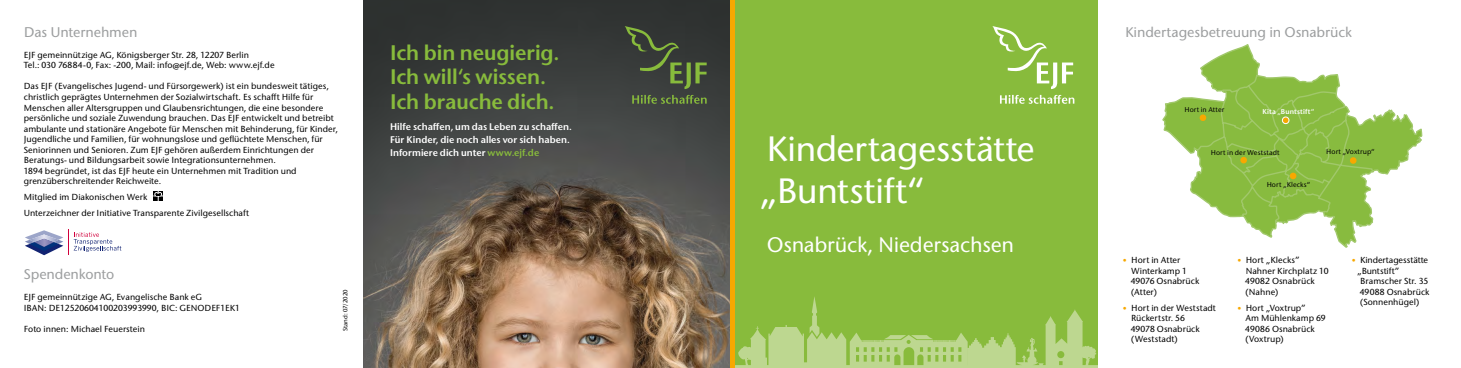
<style>
.page{position:relative;width:1461px;height:368px;background:#fff}
.page>*{position:absolute;margin:0;border:0;box-sizing:border-box;transform-origin:0 0}
.t1{font:500 35px/42px "Stone Sans ITC";letter-spacing:-.015em;color:#fff}
.t2{font:600 21px/24.5px "Stone Sans ITC";letter-spacing:-.005em;color:#88bb3c}
.t3{font:500 21px "Stone Sans ITC";letter-spacing:-.015em;color:#fff}
.t4{font:500 14px "Stone Sans ITC";letter-spacing:-.01em;color:#9c9e9f}
.t5{font:600 9.62px/13.1px "Stone Sans ITC";letter-spacing:.005em;color:#fff}
.t6{font:500 8.75px/10.5px "Stone Sans ITC";color:#000}
.t7{font:500 7px "Stone Sans ITC";letter-spacing:.01em;color:#000}
.t8{font:600 7px "Stone Sans ITC";letter-spacing:.02em;color:#fff}
.t9{font:500 6.12px "Stone Sans ITC";color:#000}
.s1{color:#88bb3c}
.s2{font-size:7.88px;color:#f7a800}
</style>
<div class="page">
<div style="left:730px;top:0;width:368px;height:367px;background:#88bb3c"></div>
<svg style="left:735px;top:297px;width:363px;height:70px"></svg>
<img style="left:363px;top:0;width:367px;height:367px">
<div style="left:730px;top:0;width:5px;height:367px;background:#f7a800"></div>
<svg style="left:153px;top:191px;width:10px;height:9px"></svg>
<svg style="left:25px;top:230px;width:38px;height:25px"></svg>
<img style="left:30px;top:234px;width:29px;height:8px">
<img style="left:34px;top:238px;width:20px;height:8px">
<svg style="left:73px;top:232px;width:48px;height:20px"></svg>
<svg style="left:1000px;top:95px;width:74px;height:9px"></svg>
<svg style="left:632px;top:95px;width:75px;height:9px"></svg>
<svg style="left:992px;top:26px;width:81px;height:63px"></svg>
<svg style="left:625px;top:26px;width:82px;height:63px"></svg>
<svg style="left:1162px;top:44px;width:261px;height:204px"></svg>
<svg style="left:1199px;top:114px;width:7px;height:7px"></svg>
<svg style="left:1282px;top:116px;width:8px;height:8px"></svg>
<svg style="left:1240px;top:156px;width:7px;height:7px"></svg>
<svg style="left:1350px;top:156px;width:7px;height:8px"></svg>
<svg style="left:1289px;top:172px;width:8px;height:7px"></svg>
<h3 class="t4" style="left:24px;top:23px;width:115px">Das Unternehmen</h3>
<p class="t6" style="left:24px;top:50px;width:252px">EJF gemeinnützige AG, Königsberger Str. 28, 12207 Berlin<br>Tel.: 030 76884-0, Fax: -200, Mail: info@ejf.de, Web: www.ejf.de</p>
<p class="t6" style="left:24px;top:81px;width:316px">Das EJF (Evangelisches Jugend- und Fürsorgewerk) ist ein bundesweit tätiges, christlich geprägtes Unternehmen der Sozialwirtschaft. Es schafft Hilfe für Menschen aller Altersgruppen und Glaubensrichtungen, die eine besondere persönliche und soziale Zuwendung brauchen. Das EJF entwickelt und betreibt ambulante und stationäre Angebote für Menschen mit Behinderung, für Kinder, Jugendliche und Familien, für wohnungslose und geflüchtete Menschen, für Seniorinnen und Senioren. Zum EJF gehören außerdem Einrichtungen der Beratungs- und Bildungsarbeit sowie Integrationsunternehmen.<br>1894 begründet, ist das EJF heute ein Unternehmen mit Tradition und grenzüberschreitender Reichweite.</p>
<p class="t6" style="left:24px;top:189px;width:227px;line-height:15.8px">Mitglied im Diakonischen Werk<br>Unterzeichner der Initiative Transparente Zivilgesellschaft</p>
<h3 class="t4" style="left:24px;top:265px;width:92px">Spendenkonto</h3>
<p class="t6" style="left:24px;top:291px;width:218px">EJF gemeinnützige AG, Evangelische Bank eG<br>IBAN: DE12520604100203993990, BIC: GENODEF1EK1</p>
<p class="t6" style="left:24px;top:323px;width:123px">Foto innen: Michael Feuerstein</p>
<p class="t9" style="left:342px;top:331px;width:43px;rotate:-90deg">Stand: 07/2020</p>
<h2 class="t2" style="left:390px;top:40px;width:171px">Ich bin neugierig.<br>Ich will‘s wissen.<br>Ich brauche dich.</h2>
<p class="t5" style="left:390px;top:119px;width:183px">Hilfe schaffen, um das Leben zu schaffen.<br>Für Kinder, die noch alles vor sich haben.<br>Informiere dich unter <span class="s1">www.ejf.de</span></p>
<h1 class="t1" style="left:759px;top:128px;width:277px">Kindertagesstätte „Buntstift“</h1>
<h2 class="t3" style="left:767px;top:231px;width:249px">Osnabrück, Niedersachsen</h2>
<h3 class="t4" style="left:1125px;top:23px;width:228px">Kindertagesbetreuung in Osnabrück</h3>
<p class="t7" style="left:1184px;top:105px;width:41px">Hort in Atter</p>
<p class="t8" style="left:1262px;top:107px;width:53px">Kita „Buntstift“</p>
<p class="t7" style="left:1211px;top:148px;width:70px">Hort in der Weststadt</p>
<p class="t7" style="left:1326px;top:147px;width:50px">Hort „Voxtrup“</p>
<p class="t7" style="left:1267px;top:180px;width:45px">Hort „Klecks“</p>
<p class="t6" style="left:1131px;top:254px;width:70px;text-indent:-8px"><span class="s2">•</span> Hort in Atter<br>Winterkamp 1<br>49076 Osnabrück (Atter)</p>
<p class="t6" style="left:1131px;top:302px;width:87px;text-indent:-8px"><span class="s2">•</span> Hort in der Weststadt<br>Rückertstr. 56<br>49078 Osnabrück (Weststadt)</p>
<p class="t6" style="left:1245px;top:254px;width:85px;text-indent:-8px"><span class="s2">•</span> Hort „Klecks”<br>Nahner Kirchplatz 10<br>49082 Osnabrück (Nahne)</p>
<p class="t6" style="left:1245px;top:302px;width:82px;text-indent:-8px"><span class="s2">•</span> Hort „Voxtrup”<br>Am Mühlenkamp 69<br>49086 Osnabrück (Voxtrup)</p>
<p class="t6" style="left:1352px;top:254px;width:78px"><span class="s2">•</span> Kindertagesstätte</p>
<p class="t6" style="left:1357px;top:265px;width:43px">„Buntstift”</p>
<p class="t6" style="left:1360px;top:275px;width:70px">Bramscher Str. 35</p>
<p class="t6" style="left:1360px;top:286px;width:71px">49088 Osnabrück</p>
<p class="t6" style="left:1360px;top:296px;width:61px">(Sonnenhügel)</p>
</div>
